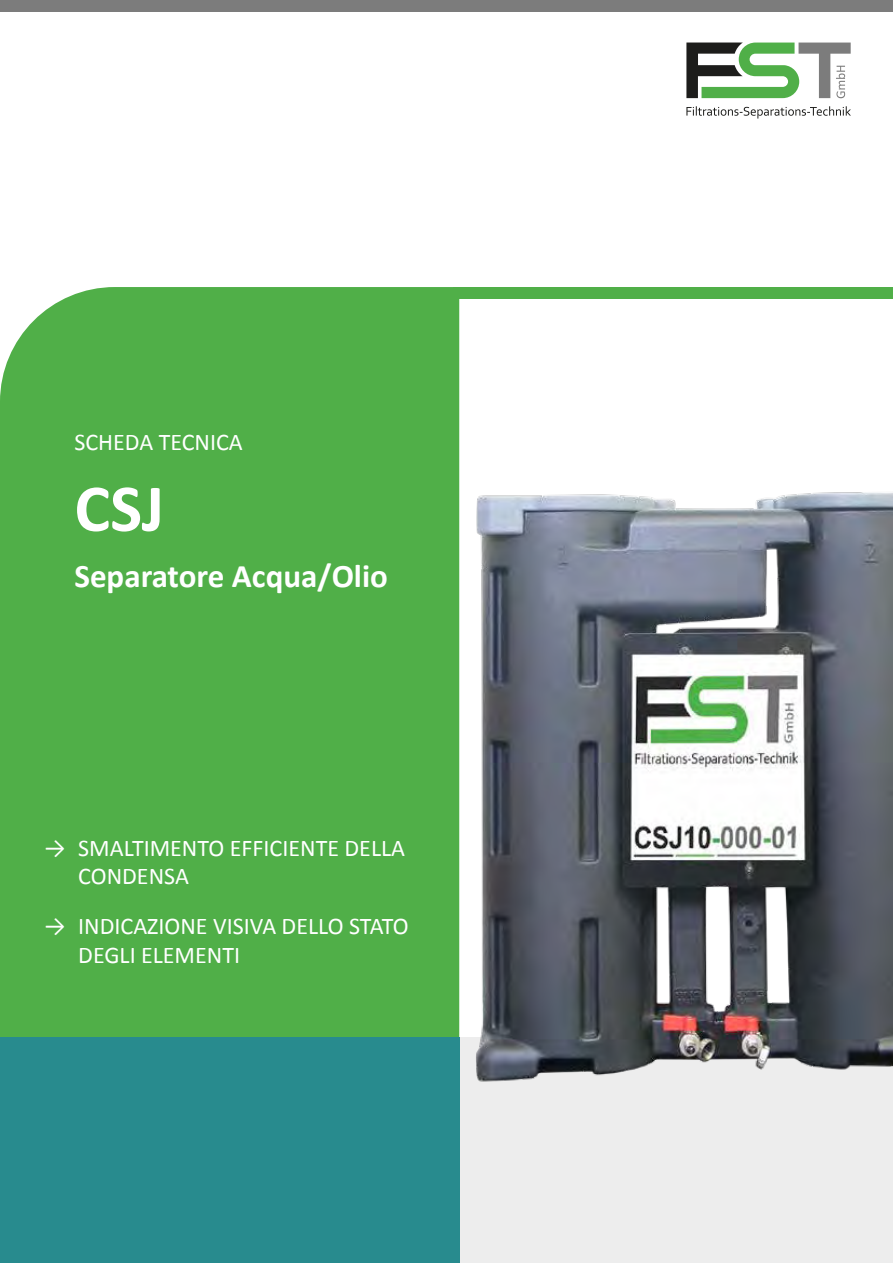
<style>
.page{position:relative;width:893px;height:1263px;background:#fff}
.page>*{position:absolute;margin:0;border:0;box-sizing:border-box;transform-origin:0 0}
.t1{font:700 67.5px "Calibri";color:#fff}
.t2{font:700 33px "Calibri";color:#fff}
.t3{font:24px/28.8px "Calibri";color:#fff}
</style>
<div class="page">
<svg style="left:686px;top:106px;width:165px;height:13px"></svg>
<svg style="left:686px;top:43px;width:165px;height:55px"></svg>
<div style="left:460px;top:1037px;width:433px;height:226px;background:#ededed"></div>
<div style="left:0;top:287px;width:459px;height:750px;background:#50af48"></div>
<div style="left:0;top:1037px;width:459px;height:226px;background:#288b8e"></div>
<div style="left:0;top:0;width:893px;height:11px;background:#7c7c7c"></div>
<div style="left:454px;top:287px;width:439px;height:11px;background:#50af48"></div>
<img style="left:476px;top:492px;width:417px;height:590px">
<p class="t3" style="left:74px;top:426px;width:170px">SCHEDA TECNICA</p>
<h1 class="t1" style="left:74px;top:466px;width:91px">CSJ</h1>
<h2 class="t2" style="left:74px;top:556px;width:315px">Separatore Acqua/Olio</h2>
<p class="t3" style="left:78px;top:832px;width:328px;text-indent:-34px">→ SMALTIMENTO EFFICIENTE DELLA<br>CONDENSA</p>
<p class="t3" style="left:78px;top:911px;width:332px;text-indent:-34px">→ INDICAZIONE VISIVA DELLO STATO<br>DEGLI ELEMENTI</p>
</div>
